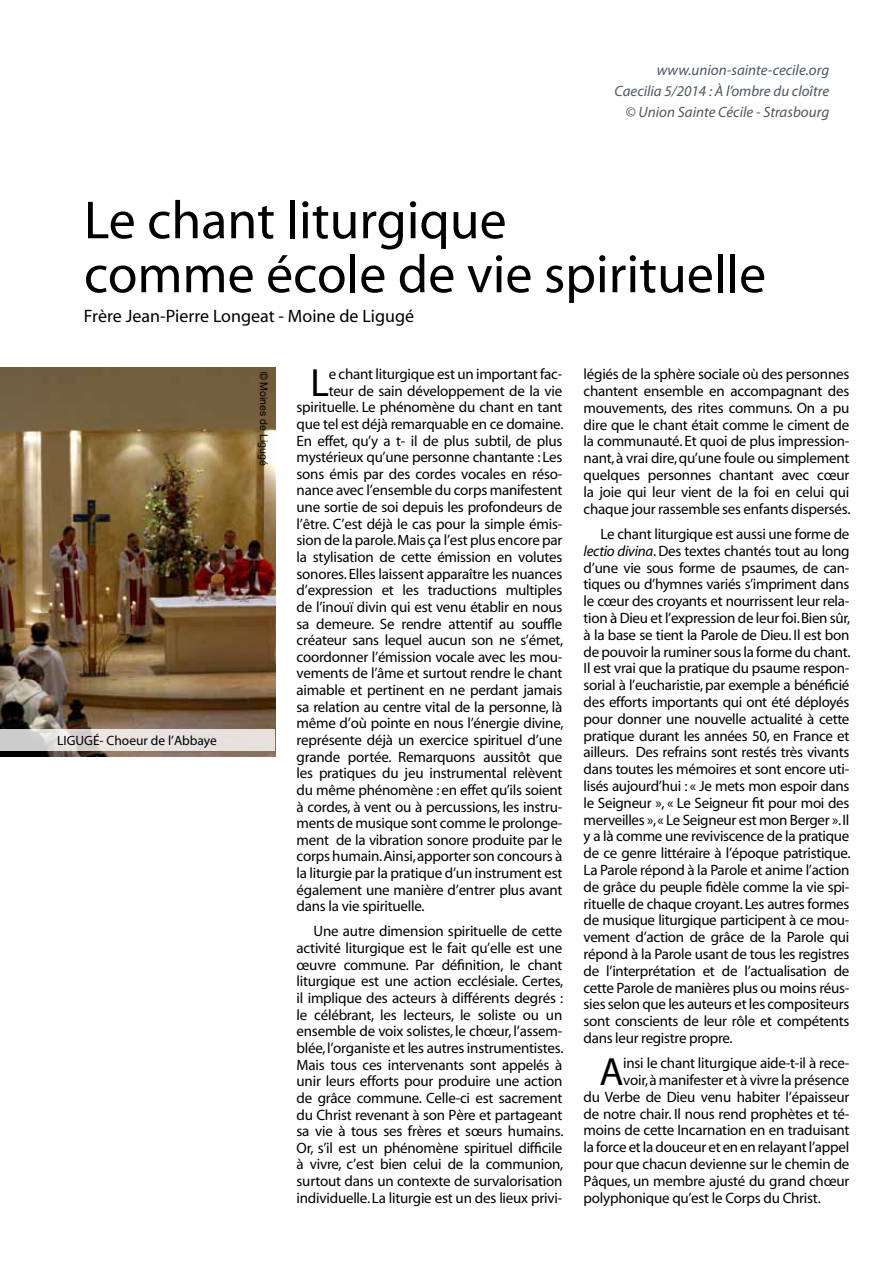
<style>
.page{position:relative;width:893px;height:1263px;background:#fff}
.page>*{position:absolute;margin:0;border:0;box-sizing:border-box;transform-origin:0 0}
.t1{font:54px/54px "Myriad";color:#000}
.t2{font:39.45px "Myriad";color:#000}
.t3{font:18px "Myriad";color:#000}
.t4{font:15px/16.8px "Myriad";letter-spacing:-.015em;color:#000;text-align:justify}
.t5{font:italic 15px/20.7px "Myriad Pro";color:#4b575f;text-align:right}
.t6{font:13.5px "Myriad";color:#000}
.t7{font:10.5px "Helvetica";color:#000}
.s1{font-style:italic}
</style>
<div class="page">
<img style="left:0;top:368px;width:275px;height:389px">
<svg style="left:0;top:729px;width:275px;height:21px;background:#e1dedb"></svg>
<p class="t5" style="left:614px;top:59px;width:216px">www.union-sainte-cecile.org<br>Caecilia 5/2014 : À l’ombre du cloître © Union Sainte Cécile - Strasbourg</p>
<h1 class="t1" style="left:84px;top:196px;width:684px">Le chant liturgique<br>comme école de vie spirituelle</h1>
<p class="t3" style="left:84px;top:307px;width:332px">Frère Jean-Pierre Longeat - Moine de Ligugé</p>
<p class="t6" style="left:57px;top:734px;width:161px">LIGUGÉ- Choeur de l’Abbaye</p>
<p class="t7" style="left:270px;top:372px;width:95px;rotate:90deg">© Moines de Ligugé</p>
<h2 class="t2" style="left:311px;top:363px;width:20px">L</h2>
<p class="t4" style="left:329px;top:366px;width:235px">e chant liturgique est un important fac-</p>
<p class="t4" style="left:329px;top:383px;width:235px">teur de sain développement de la vie</p>
<p class="t4" style="left:297px;top:399px;width:267px">spirituelle. Le phénomène du chant en tant</p>
<p class="t4" style="left:297px;top:416px;width:268px">que tel est déjà remarquable en ce domaine.</p>
<p class="t4" style="left:297px;top:433px;width:267px">En effet, qu’y a t- il de plus subtil, de plus</p>
<p class="t4" style="left:297px;top:449px;width:267px">mystérieux qu’une personne chantante : Les</p>
<p class="t4" style="left:297px;top:466px;width:267px">sons émis par des cordes vocales en réso-</p>
<p class="t4" style="left:297px;top:483px;width:267px">nance avec l’ensemble du corps manifestent</p>
<p class="t4" style="left:297px;top:499px;width:267px">une sortie de soi depuis les profondeurs de</p>
<p class="t4" style="left:297px;top:516px;width:267px">l’être. C’est déjà le cas pour la simple émis-</p>
<p class="t4" style="left:297px;top:533px;width:267px">sion de la parole. Mais ça l’est plus encore par</p>
<p class="t4" style="left:297px;top:549px;width:267px">la stylisation de cette émission en volutes</p>
<p class="t4" style="left:297px;top:566px;width:267px">sonores. Elles laissent apparaître les nuances</p>
<p class="t4" style="left:297px;top:582px;width:267px">d’expression et les traductions multiples</p>
<p class="t4" style="left:297px;top:599px;width:267px">de l’inouï divin qui est venu établir en nous</p>
<p class="t4" style="left:297px;top:616px;width:267px">sa demeure. Se rendre attentif au souffle</p>
<p class="t4" style="left:297px;top:632px;width:268px">créateur sans lequel aucun son ne s’émet,</p>
<p class="t4" style="left:297px;top:649px;width:267px">coordonner l’émission vocale avec les mou-</p>
<p class="t4" style="left:297px;top:666px;width:267px">vements de l’âme et surtout rendre le chant</p>
<p class="t4" style="left:297px;top:682px;width:267px">aimable et pertinent en ne perdant jamais</p>
<p class="t4" style="left:297px;top:699px;width:267px">sa relation au centre vital de la personne, là</p>
<p class="t4" style="left:297px;top:715px;width:268px">même d’où pointe en nous l’énergie divine,</p>
<p class="t4" style="left:297px;top:732px;width:267px">représente déjà un exercice spirituel d’une</p>
<p class="t4" style="left:297px;top:749px;width:267px">grande portée. Remarquons aussitôt que</p>
<p class="t4" style="left:297px;top:765px;width:267px">les pratiques du jeu instrumental relèvent</p>
<p class="t4" style="left:297px;top:782px;width:267px">du même phénomène : en effet qu’ils soient</p>
<p class="t4" style="left:297px;top:799px;width:267px">à cordes, à vent ou à percussions, les instru-</p>
<p class="t4" style="left:297px;top:815px;width:267px">ments de musique sont comme le prolonge-</p>
<p class="t4" style="left:297px;top:832px;width:267px">ment de la vibration sonore produite par le</p>
<p class="t4" style="left:297px;top:849px;width:267px">corps humain. Ainsi, apporter son concours à</p>
<p class="t4" style="left:297px;top:865px;width:267px">la liturgie par la pratique d’un instrument est</p>
<p class="t4" style="left:297px;top:882px;width:267px">également une manière d’entrer plus avant</p>
<p class="t4" style="left:297px;top:898px;width:129px">dans la vie spirituelle.</p>
<p class="t4" style="left:297px;top:924px;width:268px;text-indent:17px">Une autre dimension spirituelle de cette activité liturgique est le fait qu’elle est une œuvre commune. Par définition, le chant liturgique est une action ecclésiale. Certes, il implique des acteurs à différents degrés : le célébrant, les lecteurs, le soliste ou un ensemble de voix solistes, le chœur, l’assem&shy;blée, l’organiste et les autres instrumentistes.<br>Mais tous ces intervenants sont appelés à unir leurs efforts pour produire une action de grâce commune. Celle-ci est sacrement du Christ revenant à son Père et partageant sa vie à tous ses frères et sœurs humains.<br>Or, s’il est un phénomène spirituel difficile à vivre, c’est bien celui de la communion, surtout dans un contexte de survalorisation individuelle. La liturgie est un des lieux privi-</p>
<p class="t4" style="left:584px;top:366px;width:268px">légiés de la sphère sociale où des personnes chantent ensemble en accompagnant des mouvements, des rites communs. On a pu dire que le chant était comme le ciment de la communauté. Et quoi de plus impression&shy;nant, à vrai dire, qu’une foule ou simplement quelques personnes chantant avec cœur la joie qui leur vient de la foi en celui qui chaque jour rassemble ses enfants dispersés.</p>
<p class="t4" style="left:584px;top:526px;width:268px;text-indent:17px">Le chant liturgique est aussi une forme de <span class="s1">lectio divina</span>. Des textes chantés tout au long d’une vie sous forme de psaumes, de can&shy;tiques ou d’hymnes variés s’impriment dans le cœur des croyants et nourrissent leur rela&shy;tion à Dieu et l’expression de leur foi. Bien sûr, à la base se tient la Parole de Dieu. Il est bon de pouvoir la ruminer sous la forme du chant.<br>Il est vrai que la pratique du psaume respon&shy;sorial à l’eucharistie, par exemple a bénéficié des efforts importants qui ont été déployés pour donner une nouvelle actualité à cette pratique durant les années 50, en France et ailleurs. Des refrains sont restés très vivants dans toutes les mémoires et sont encore uti&shy;lisés aujourd’hui : « Je mets mon espoir dans le Seigneur », « Le Seigneur fit pour moi des merveilles », « Le Seigneur est mon Berger ». Il y a là comme une reviviscence de la pratique de ce genre littéraire à l’époque patristique.<br>La Parole répond à la Parole et anime l’action de grâce du peuple fidèle comme la vie spi&shy;rituelle de chaque croyant. Les autres formes de musique liturgique participent à ce mou&shy;vement d’action de grâce de la Parole qui répond à la Parole usant de tous les registres de l’interprétation et de l’actualisation de cette Parole de manières plus ou moins réus&shy;sies selon que les auteurs et les compositeurs sont conscients de leur rôle et compétents dans leur registre propre.</p>
<h2 class="t2" style="left:600px;top:1052px;width:26px">A</h2>
<p class="t4" style="left:623px;top:1056px;width:228px">insi le chant liturgique aide-t-il à rece-</p>
<p class="t4" style="left:623px;top:1072px;width:228px">voir, à manifester et à vivre la présence</p>
<p class="t4" style="left:584px;top:1089px;width:267px">du Verbe de Dieu venu habiter l’épaisseur</p>
<p class="t4" style="left:584px;top:1106px;width:267px">de notre chair. Il nous rend prophètes et té-</p>
<p class="t4" style="left:584px;top:1122px;width:267px">moins de cette Incarnation en en traduisant</p>
<p class="t4" style="left:584px;top:1139px;width:267px">la force et la douceur et en en relayant l’appel</p>
<p class="t4" style="left:584px;top:1156px;width:267px">pour que chacun devienne sur le chemin de</p>
<p class="t4" style="left:584px;top:1173px;width:267px">Pâques, un membre ajusté du grand chœur</p>
<p class="t4" style="left:584px;top:1190px;width:239px">polyphonique qu’est le Corps du Christ.</p>
</div>
